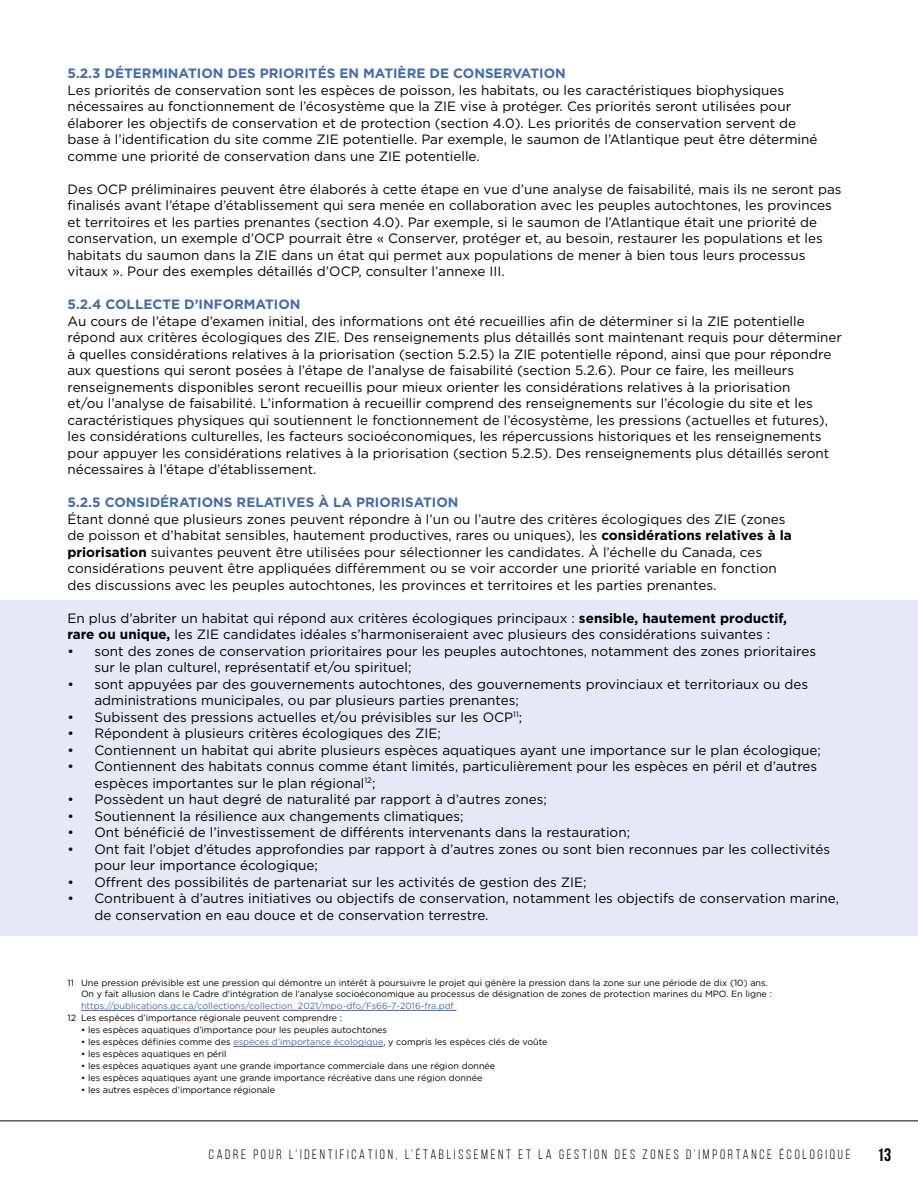
<style>
.page{position:relative;width:918px;height:1188px;background:#fff}
.page>*{position:absolute;margin:0;border:0;box-sizing:border-box;transform-origin:0 0}
.t1{font:700 18px "Bebas Neue";color:#000}
.t2{font:13.5px/16.5px "Gotham";color:#000}
.t3{font:700 13.5px "Gotham";color:#416ab3}
.t4{font:13.5px "Bebas Neue";letter-spacing:.2em;color:#000}
.t5{font:9px "Gotham";color:#000}
.t6{font:9px "Gotham";color:#416ab3}
.s1{font-weight:700}
.s2{color:#416ab3}
</style>
<div class="page">
<hr style="left:0;top:1120px;width:918px;height:1px;background:#000">
<div style="left:0;top:600px;width:918px;height:335px;background:#e6e8f5"></div>
<hr style="left:81px;top:1010px;width:376px;height:1px;background:#416ab3">
<hr style="left:233px;top:1046px;width:150px;height:1px;background:#416ab3">
<h4 class="t3" style="left:68px;top:66px;width:500px">5.2.3 DÉTERMINATION DES PRIORITÉS EN MATIÈRE DE CONSERVATION</h4>
<p class="t2" style="left:68px;top:81px;width:751px">Les priorités de conservation sont les espèces de poisson, les habitats, ou les caractéristiques biophysiques nécessaires au fonctionnement de l’écosystème que la ZIE vise à protéger. Ces priorités seront utilisées pour élaborer les objectifs de conservation et de protection (section 4.0). Les priorités de conservation servent de base à l’identifcation du site comme ZIE potentielle. Par exemple, le saumon de l’Atlantique peut être déterminé comme une priorité de conservation dans une ZIE potentielle.</p>
<p class="t2" style="left:68px;top:180px;width:776px">Des OCP préliminaires peuvent être élaborés à cette étape en vue d’une analyse de faisabilité, mais ils ne seront pas fnalisés avant l’étape d’établissement qui sera menée en collaboration avec les peuples autochtones, les provinces et territoires et les parties prenantes (section 4.0). Par exemple, si le saumon de l’Atlantique était une priorité de conservation, un exemple d’OCP pourrait être « Conserver, protéger et, au besoin, restaurer les populations et les habitats du saumon dans la ZIE dans un état qui permet aux populations de mener à bien tous leurs processus vitaux ». Pour des exemples détaillés d’OCP, consulter l’annexe III.</p>
<h4 class="t3" style="left:68px;top:297px;width:235px">5.2.4 COLLECTE D’INFORMATION</h4>
<p class="t2" style="left:68px;top:312px;width:776px">Au cours de l’étape d’examen initial, des informations ont été recueillies afn de déterminer si la ZIE potentielle répond aux critères écologiques des ZIE. Des renseignements plus détaillés sont maintenant requis pour déterminer à quelles considérations relatives à la priorisation (section 5.2.5) la ZIE potentielle répond, ainsi que pour répondre aux questions qui seront posées à l’étape de l’analyse de faisabilité (section 5.2.6). Pour ce faire, les meilleurs renseignements disponibles seront recueillis pour mieux orienter les considérations relatives à la priorisation<br>et/ou l’analyse de faisabilité. L’information à recueillir comprend des renseignements sur l’écologie du site et les caractéristiques physiques qui soutiennent le fonctionnement de l’écosystème, les pressions (actuelles et futures), les considérations culturelles, les facteurs socioéconomiques, les répercussions historiques et les renseignements pour appuyer les considérations relatives à la priorisation (section 5.2.5). Des renseignements plus détaillés seront nécessaires à l’étape d’établissement.</p>
<h4 class="t3" style="left:68px;top:495px;width:393px">5.2.5 CONSIDÉRATIONS RELATIVES À LA PRIORISATION</h4>
<p class="t2" style="left:68px;top:510px;width:726px">Étant donné que plusieurs zones peuvent répondre à l’un ou l’autre des critères écologiques des ZIE (zones de poisson et d’habitat sensibles, hautement productives, rares ou uniques), les <span class="s1">considérations relatives à la priorisation</span> suivantes peuvent être utilisées pour sélectionner les candidates. À l’échelle du Canada, ces considérations peuvent être appliquées diféremment ou se voir accorder une priorité variable en fonction des discussions avec les peuples autochtones, les provinces et territoires et les parties prenantes.</p>
<p class="t2" style="left:68px;top:609px;width:721px">En plus d’abriter un habitat qui répond aux critères écologiques principaux : <span class="s1">sensible, hautement productif, rare ou unique,</span> les ZIE candidates idéales s’harmoniseraient avec plusieurs des considérations suivantes :</p>
<p class="t2" style="left:94px;top:642px;width:723px;text-indent:-27px">• sont des zones de conservation prioritaires pour les peuples autochtones, notamment des zones prioritaires sur le plan culturel, représentatif et/ou spirituel;</p>
<p class="t2" style="left:94px;top:675px;width:715px;text-indent:-27px">• sont appuyées par des gouvernements autochtones, des gouvernements provinciaux et territoriaux ou des administrations municipales, ou par plusieurs parties prenantes;</p>
<p class="t2" style="left:68px;top:708px;width:456px">• Subissent des pressions actuelles et/ou prévisibles sur les OCP<sup>11</sup>;</p>
<p class="t2" style="left:67px;top:725px;width:375px">• Répondent à plusieurs critères écologiques des ZIE;</p>
<p class="t2" style="left:67px;top:741px;width:755px">• Contiennent un habitat qui abrite plusieurs espèces aquatiques ayant une importance sur le plan écologique;</p>
<p class="t2" style="left:94px;top:758px;width:724px;text-indent:-27px">• Contiennent des habitats connus comme étant limités, particulièrement pour les espèces en péril et d’autres espèces importantes sur le plan régional<sup>12</sup>;</p>
<p class="t2" style="left:67px;top:791px;width:481px">• Possèdent un haut degré de naturalité par rapport à d’autres zones;</p>
<p class="t2" style="left:67px;top:807px;width:398px">• Soutiennent la résilience aux changements climatiques;</p>
<p class="t2" style="left:67px;top:824px;width:564px">• Ont bénéfcié de l’investissement de diférents intervenants dans la restauration;</p>
<p class="t2" style="left:94px;top:840px;width:737px;text-indent:-27px">• Ont fait l’objet d’études approfondies par rapport à d’autres zones ou sont bien reconnues par les collectivités pour leur importance écologique;</p>
<p class="t2" style="left:67px;top:873px;width:521px">• Ofrent des possibilités de partenariat sur les activités de gestion des ZIE;</p>
<p class="t2" style="left:94px;top:890px;width:746px;text-indent:-27px">• Contribuent à d’autres initiatives ou objectifs de conservation, notamment les objectifs de conservation marine, de conservation en eau douce et de conservation terrestre.</p>
<p class="t5" style="left:68px;top:977px;width:702px">11 Une pression prévisible est une pression qui démontre un intérêt à poursuivre le projet qui génère la pression dans la zone sur une période de dix (10) ans.</p>
<p class="t5" style="left:81px;top:989px;width:692px">On y fait allusion dans le Cadre d’intégration de l’analyse socioéconomique au processus de désignation de zones de protection marines du MPO. En ligne :</p>
<p class="t6" style="left:81px;top:1001px;width:374px">https://publications.gc.ca/collections/collection_2021/mpo-dfo/Fs66-7-2016-fra.pdf</p>
<p class="t5" style="left:68px;top:1013px;width:276px">12 Les espèces d’importance régionale peuvent comprendre :</p>
<p class="t5" style="left:81px;top:1025px;width:308px">• les espèces aquatiques d’importance pour les peuples autochtones</p>
<p class="t5" style="left:81px;top:1037px;width:468px">• les espèces défnies comme des <span class="s2">espèces d’importance écologique</span>, y compris les espèces clés de voûte</p>
<p class="t5" style="left:81px;top:1049px;width:147px">• les espèces aquatiques en péril</p>
<p class="t5" style="left:81px;top:1061px;width:416px">• les espèces aquatiques ayant une grande importance commerciale dans une région donnée</p>
<p class="t5" style="left:81px;top:1073px;width:403px">• les espèces aquatiques ayant une grande importance récréative dans une région donnée</p>
<p class="t5" style="left:81px;top:1085px;width:196px">• les autres espèces d’importance régionale</p>
<p class="t4" style="left:209px;top:1147px;width:643px">CADRE POUR L’IDENTIFICATION, L’ÉTABLISSEMENT ET LA GESTION DES ZONES D’IMPORTANCE ÉCOLOGIQUE</p>
<h1 class="t1" style="left:877px;top:1145px;width:16px">13</h1>
</div>
